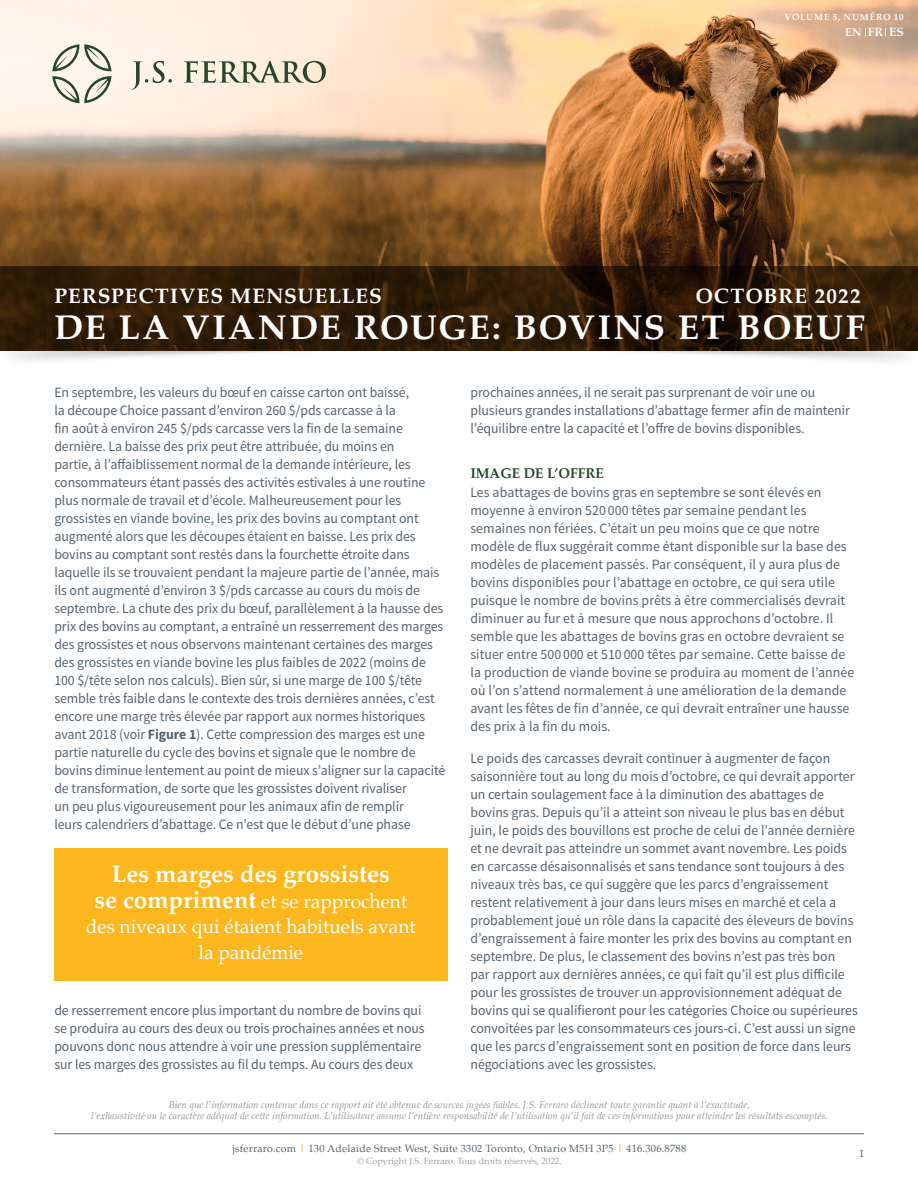
<style>
.page{position:relative;width:918px;height:1188px;background:#fff}
.page>*{position:absolute;margin:0;border:0;box-sizing:border-box;transform-origin:0 0}
.t1{font:700 34.5px "Palatino";letter-spacing:.045em;color:#fff}
.t2{font:700 24px "Palatino";color:#fff}
.t3{font:700 21px "Palatino";letter-spacing:.04em;color:#fff}
.t4{font:19.5px/25.5px "Palatino";color:#fff;text-align:center}
.testo_normale{font:14.25px/18px "Source Sans Pro";letter-spacing:-.005em;color:#56636d}
.testo_normale-2{font:700 14.25px "Palatino";color:#27472c}
.t5{font:700 12.15px "Palatino";color:#fff}
.t6{font:10.5px "Palatino";letter-spacing:.02em;color:#56636d}
.t7{font:italic 9.9px/11.2px "Palatino";color:#939598;text-align:center}
.t8{font:9px "Palatino";color:#9ba0a7}
.t9{font:700 9px "Palatino";letter-spacing:.085em;color:#fff}
.s1{font-size:11.4px}
.s2{font-weight:700}
.s3{font-weight:700;font-size:24px}
.s4{font-weight:700;color:#fdb71e}
</style>
<div class="page">
<img style="left:0;top:0;width:918px;height:266px">
<svg style="left:0;top:266px;width:918px;height:85px;background:#2d1a06"></svg>
<hr style="left:54px;top:1133px;width:810px;height:1px;background:#56636d">
<svg style="left:52px;top:44px;width:60px;height:59px;background:#ccccbf"></svg>
<svg style="left:132px;top:61px;width:40px;height:29px"></svg>
<svg style="left:184px;top:61px;width:142px;height:22px;background:#b9b8a5"></svg>
<div style="left:54px;top:849px;width:394px;height:132px;background:#fdb71e"></div>
<p class="t9" style="left:785px;top:10px;width:120px">VOLUME 5, NUMÉRO 10</p>
<p class="t3" style="left:54px;top:278px;width:329px">PERSPECTIVES MENSUELLES</p>
<p class="t5" style="left:845px;top:22px;width:60px"><span class="s1">EN</span> FR ES</p>
<p class="t3" style="left:695px;top:278px;width:167px">OCTOBRE 2022</p>
<p class="t1" style="left:54px;top:298px;width:812px">DE LA VIANDE ROUGE: BOVINS ET BOEUF</p>
<p class="testo_normale" style="left:54px;top:384px;width:393px">En septembre, les valeurs du bœuf en caisse carton ont baissé,<br>la découpe Choice passant d’environ 260 $/pds carcasse à la<br>fin août à environ 245 $/pds carcasse vers la fin de la semaine dernière. La baisse des prix peut être attribuée, du moins en<br>partie, à l’affaiblissement normal de la demande intérieure, les consommateurs étant passés des activités estivales à une routine plus normale de travail et d’école. Malheureusement pour les grossistes en viande bovine, les prix des bovins au comptant ont augmenté alors que les découpes étaient en baisse. Les prix des bovins au comptant sont restés dans la fourchette étroite dans laquelle ils se trouvaient pendant la majeure partie de l’année, mais ils ont augmenté d’environ 3 $/pds carcasse au cours du mois de septembre. La chute des prix du bœuf, parallèlement à la hausse des prix des bovins au comptant, a entraîné un resserrement des marges des grossistes et nous observons maintenant certaines des marges des grossistes en viande bovine les plus faibles de 2022 (moins de 100 $/tête selon nos calculs). Bien sûr, si une marge de 100 $/tête semble très faible dans le contexte des trois dernières années, c’est encore une marge très élevée par rapport aux normes historiques avant 2018 (voir <span class="s2">Figure 1</span>). Cette compression des marges est une partie naturelle du cycle des bovins et signale que le nombre de bovins diminue lentement au point de mieux s’aligner sur la capacité de transformation, de sorte que les grossistes doivent rivaliser<br>un peu plus vigoureusement pour les animaux afin de remplir<br>leurs calendriers d’abattage. Ce n’est que le début d’une phase</p>
<p class="testo_normale" style="left:470px;top:384px;width:381px">prochaines années, il ne serait pas surprenant de voir une ou plusieurs grandes installations d’abattage fermer afin de maintenir l’équilibre entre la capacité et l’offre de bovins disponibles.</p>
<p class="testo_normale-2" style="left:470px;top:461px;width:135px">IMAGE DE L’OFFRE</p>
<p class="testo_normale" style="left:470px;top:484px;width:385px">Les abattages de bovins gras en septembre se sont élevés en moyenne à environ 520 000 têtes par semaine pendant les semaines non fériées. C’était un peu moins que ce que notre modèle de flux suggérait comme étant disponible sur la base des modèles de placement passés. Par conséquent, il y aura plus de bovins disponibles pour l’abattage en octobre, ce qui sera utile puisque le nombre de bovins prêts à être commercialisés devrait diminuer au fur et à mesure que nous approchons d’octobre. Il semble que les abattages de bovins gras en octobre devraient se situer entre 500 000 et 510 000 têtes par semaine. Cette baisse de la production de viande bovine se produira au moment de l’année où l’on s’attend normalement à une amélioration de la demande avant les fêtes de fin d’année, ce qui devrait entraîner une hausse des prix à la fin du mois.</p>
<p class="testo_normale" style="left:470px;top:749px;width:389px">Le poids des carcasses devrait continuer à augmenter de façon saisonnière tout au long du mois d’octobre, ce qui devrait apporter un certain soulagement face à la diminution des abattages de bovins gras. Depuis qu’il a atteint son niveau le plus bas en début juin, le poids des bouvillons est proche de celui de l’année dernière et ne devrait pas atteindre un sommet avant novembre. Les poids en carcasse désaisonnalisés et sans tendance sont toujours à des niveaux très bas, ce qui suggère que les parcs d’engraissement restent relativement à jour dans leurs mises en marché et cela a probablement joué un rôle dans la capacité des éleveurs de bovins d’engraissement à faire monter les prix des bovins au comptant en septembre. De plus, le classement des bovins n’est pas très bon par rapport aux dernières années, ce qui fait qu’il est plus difficile pour les grossistes de trouver un approvisionnement adéquat de bovins qui se qualifieront pour les catégories Choice ou supérieures convoitées par les consommateurs ces jours-ci. C’est aussi un signe que les parcs d’engraissement sont en position de force dans leurs négociations avec les grossistes.</p>
<p class="t2" style="left:112px;top:854px;width:279px">Les marges des grossistes</p>
<p class="t4" style="left:86px;top:888px;width:331px"><span class="s3">se compriment</span> et se rapprochent des niveaux qui étaient habituels avant la pandémie</p>
<p class="testo_normale" style="left:54px;top:1002px;width:372px">de resserrement encore plus important du nombre de bovins qui se produira au cours des deux ou trois prochaines années et nous pouvons donc nous attendre à voir une pression supplémentaire sur les marges des grossistes au fil du temps. Au cours des deux</p>
<p class="t7" style="left:91px;top:1099px;width:738px">Bien que l’information contenue dans ce rapport ait été obtenue de sources jugées fiables, J.S. Ferraro déclinent toute garantie quant à l’exactitude,<br>l’exhaustivité ou le caractère adéquat de cette information. L’utilisateur assume l’entière responsabilité de l’utilisation qu’il fait de ces informations pour atteindre les résultats escomptés.</p>
<p class="t6" style="left:232px;top:1139px;width:455px">jsferraro.com <span class="s4">|</span> 130 Adelaide Street West, Suite 3302 Toronto, Ontario M5H 3P5 <span class="s4">|</span> 416.306.8788</p>
<p class="t8" style="left:357px;top:1153px;width:206px">© Copyright J.S. Ferraro. Tous droits réservés, 2022.</p>
<p class="t6" style="left:859px;top:1144px;width:7px">1</p>
</div>
